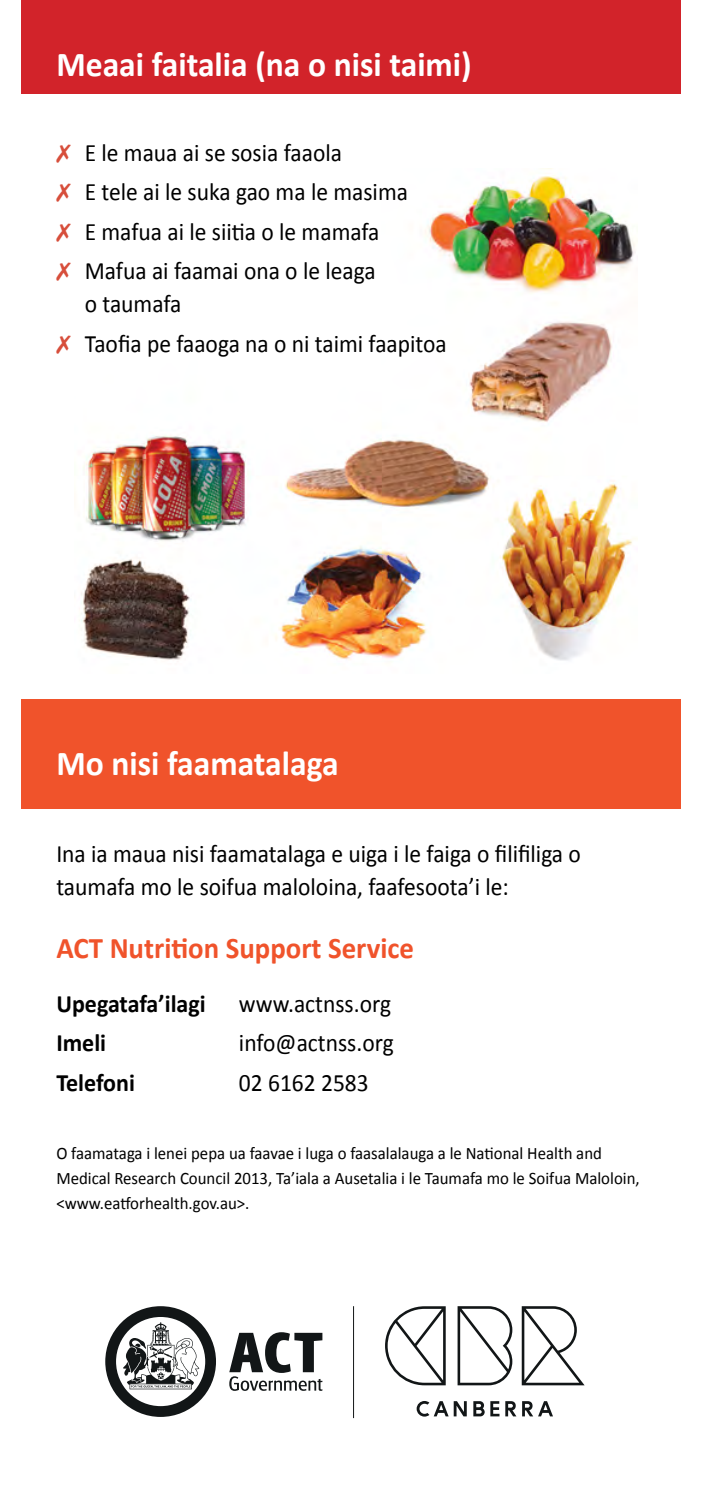
<style>
.page{position:relative;width:702px;height:1489px;background:#fff}
.page>*{position:absolute;margin:0;border:0;box-sizing:border-box;transform-origin:0 0}
.H2_orange{font:700 35px "Calibri";color:#fff;scale:.96 1}
.t1{font:700 30px "Calibri";color:#f0532b;scale:.96 1}
.Body{font:25px/32.5px "Calibri";color:#000;scale:.94 1}
.Body-2{font:700 25px "Calibri";color:#000;scale:.96 1}
.Source{font:17.5px/25px "Calibri";color:#000;scale:.96 1}
.s1{color:#d74e3b}
</style>
<div class="page">
<img style="left:79px;top:168px;width:556px;height:493px">
<div style="left:21px;top:698px;width:659px;height:110px;background:#f0532b"></div>
<div style="left:21px;top:0;width:659px;height:94px;background:#d2232a"></div>
<svg style="left:416px;top:1401px;width:50px;height:15px"></svg>
<svg style="left:473px;top:1401px;width:11px;height:15px"></svg>
<svg style="left:490px;top:1401px;width:9px;height:15px"></svg>
<svg style="left:505px;top:1401px;width:11px;height:15px"></svg>
<svg style="left:522px;top:1401px;width:31px;height:15px"></svg>
<svg style="left:385px;top:1306px;width:60px;height:79px"></svg>
<svg style="left:457px;top:1306px;width:55px;height:79px"></svg>
<svg style="left:521px;top:1306px;width:63px;height:79px"></svg>
<hr style="left:353px;top:1305px;width:1px;height:112px;background:#121617">
<svg style="left:105px;top:1306px;width:111px;height:110px"></svg>
<svg style="left:229px;top:1332px;width:93px;height:58px"></svg>
<p class="H2_orange" style="left:56px;top:42px;width:434px">Meaai faitalia (na o nisi taimi)</p>
<p class="Body" style="left:56px;top:136px;width:305px"><span class="s1">✗</span> E le maua ai se sosia faaola</p>
<p class="Body" style="left:56px;top:176px;width:375px"><span class="s1">✗</span> E tele ai le suka gao ma le masima</p>
<p class="Body" style="left:56px;top:215px;width:345px"><span class="s1">✗</span> E mafua ai le siitia o le mamafa</p>
<p class="Body" style="left:85px;top:255px;width:311px;text-indent:-28px"><span class="s1">✗</span> Mafua ai faamai ona o le leaga o taumafa</p>
<p class="Body" style="left:56px;top:327px;width:417px"><span class="s1">✗</span> Taofia pe faaoga na o ni taimi faapitoa</p>
<p class="H2_orange" style="left:56px;top:740px;width:295px">Mo nisi faamatalaga</p>
<p class="Body" style="left:56px;top:837px;width:559px">Ina ia maua nisi faamatalaga e uiga i le faiga o filifiliga o taumafa mo le soifua maloloina, faafesoota’i le:</p>
<h3 class="t1" style="left:56px;top:928px;width:374px">ACT Nutrition Support Service</h3>
<p class="Body-2" style="left:56px;top:987px;width:157px">Upegatafa’ilagi</p>
<p class="Body" style="left:239px;top:987px;width:163px">www.actnss.org</p>
<p class="Body-2" style="left:56px;top:1027px;width:53px">Imeli</p>
<p class="Body" style="left:239px;top:1026px;width:166px">info@actnss.org</p>
<p class="Body-2" style="left:56px;top:1066px;width:83px">Telefoni</p>
<p class="Body" style="left:239px;top:1066px;width:140px">02 6162 2583</p>
<p class="Source" style="left:56px;top:1140px;width:609px">O faamataga i lenei pepa ua faavae i luga o faasalalauga a le National Health and<br>Medical Research Council 2013, Ta’iala a Ausetalia i le Taumafa mo le Soifua Maloloin, &lt;www.eatforhealth.gov.au&gt;.</p>
</div>
